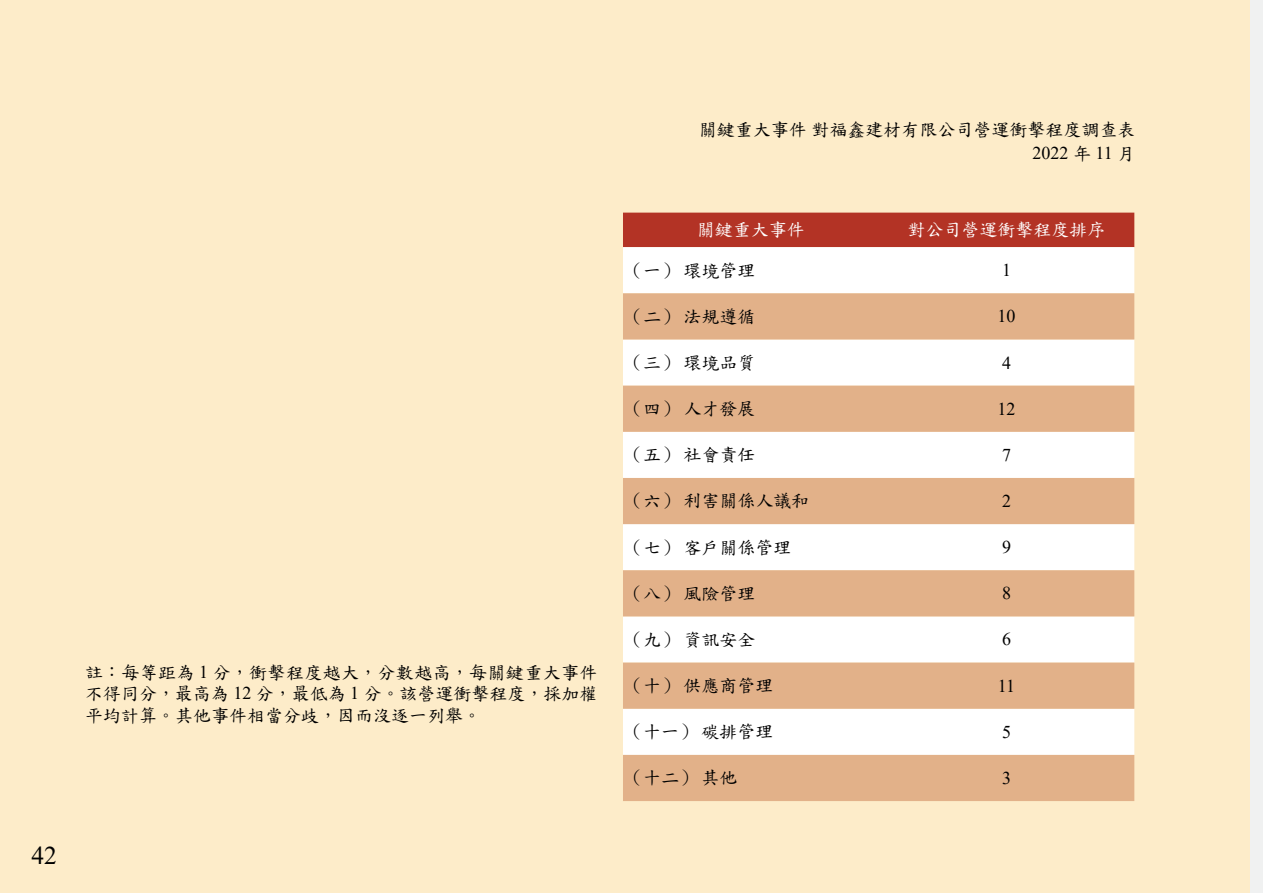
<style>
.page{position:relative;width:1263px;height:893px;background:#fdecc9}
.page>*{position:absolute;margin:0;border:0;box-sizing:border-box;transform-origin:0 0}
.t1{font:25.5px "Times New Roman";color:#000}
.t2{font:18px/21.6px "DF Kai Shu SB Estd BF";color:#000;text-align:justify}
.t3{font:18px "Times New Roman";color:#000}
.t4{font:18px "DF Kai Shu SB Estd BF";color:#fff}
.s1{font-family:"Times New Roman"}
.s2{font-family:"DF Kai Shu SB Estd BF"}
</style>
<div class="page">
<div style="left:623px;top:213px;width:511px;height:34px;background:#b33325"></div>
<div style="left:623px;top:247px;width:511px;height:46px;background:#fff"></div>
<svg style="left:623px;top:293px;width:511px;height:508px;background:#efd4be"></svg>
<div style="left:1250px;top:0;width:13px;height:893px;background:#f0f1f1"></div>
<p class="t2" style="left:85px;top:661px;width:514px">註：每等距為 <span class="s1">1</span> 分，衝擊程度越大，分數越高，每關鍵重大事件不得同分，最高為 <span class="s1">12</span> 分，最低為 <span class="s1">1</span> 分。該營運衝擊程度，採加權平均計算。其他事件相當分歧，因而沒逐一列舉。</p>
<h1 class="t1" style="left:31px;top:838px;width:27px">42</h1>
<p class="t2" style="left:699px;top:119px;width:438px">關鍵重大事件對福鑫建材有限公司營運衝擊程度調查表</p>
<p class="t3" style="left:1032px;top:140px;width:104px">2022 <span class="s2">年</span> 11 <span class="s2">月</span></p>
<p class="t4" style="left:697px;top:221px;width:109px">關鍵重大事件</p>
<p class="t4" style="left:907px;top:221px;width:199px">對公司營運衝擊程度排序</p>
<p class="t2" style="left:625px;top:259px;width:132px">（一）環境管理</p>
<p class="t3" style="left:1002px;top:257px;width:10px">1</p>
<p class="t2" style="left:625px;top:306px;width:132px">（二）法規遵循</p>
<p class="t3" style="left:997px;top:304px;width:19px">10</p>
<p class="t2" style="left:625px;top:352px;width:132px">（三）環境品質</p>
<p class="t3" style="left:1002px;top:350px;width:10px">4</p>
<p class="t2" style="left:625px;top:398px;width:132px">（四）人才發展</p>
<p class="t3" style="left:997px;top:396px;width:19px">12</p>
<p class="t2" style="left:625px;top:444px;width:132px">（五）社會責任</p>
<p class="t3" style="left:1002px;top:442px;width:10px">7</p>
<p class="t2" style="left:625px;top:490px;width:186px">（六）利害關係人議和</p>
<p class="t3" style="left:1002px;top:488px;width:10px">2</p>
<p class="t2" style="left:625px;top:536px;width:168px">（七）客戶關係管理</p>
<p class="t3" style="left:1002px;top:534px;width:10px">9</p>
<p class="t2" style="left:625px;top:582px;width:132px">（八）風險管理</p>
<p class="t3" style="left:1002px;top:581px;width:10px">8</p>
<p class="t2" style="left:625px;top:629px;width:132px">（九）資訊安全</p>
<p class="t3" style="left:1002px;top:627px;width:10px">6</p>
<p class="t2" style="left:625px;top:675px;width:150px">（十）供應商管理</p>
<p class="t3" style="left:998px;top:673px;width:19px">11</p>
<p class="t2" style="left:625px;top:721px;width:150px">（十一）碳排管理</p>
<p class="t3" style="left:1002px;top:719px;width:10px">5</p>
<p class="t2" style="left:625px;top:767px;width:114px">（十二）其他</p>
<p class="t3" style="left:1002px;top:765px;width:10px">3</p>
</div>
